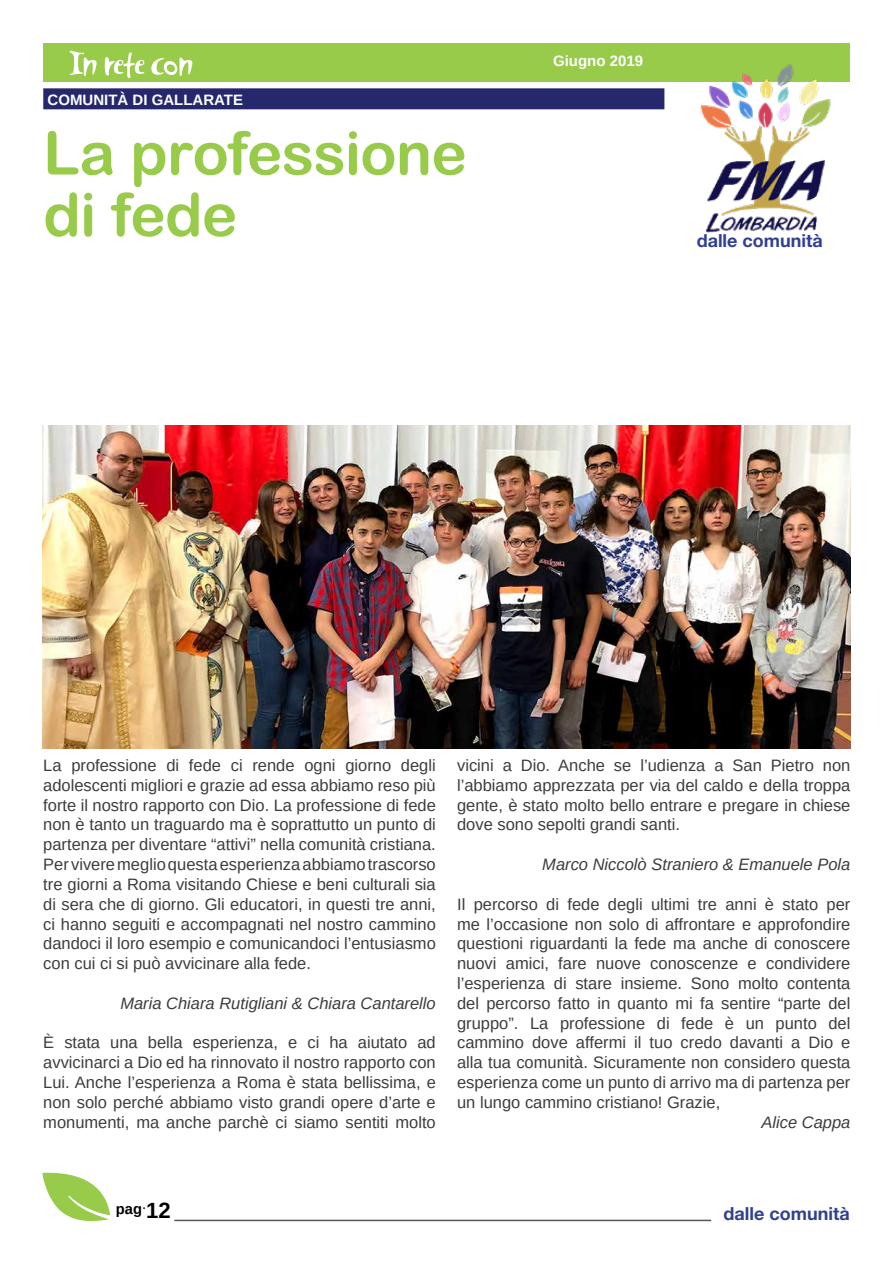
<style>
.page{position:relative;width:893px;height:1263px;background:#fff}
.page>*{position:absolute;margin:0;border:0;box-sizing:border-box;transform-origin:0 0}
.t1{font:60px/61.5px "Arial Rounded MT Bold";letter-spacing:-.015em;color:#98cb4a}
.t2{font:700 18px "Helvetica Neue LT Std";color:#31418f}
.t3{font:16.5px/19.8px "Arimo";color:#3c3c3b;text-align:justify}
.t4{font:italic 16.5px "Arimo";color:#3c3c3b}
.t5{font:700 15px "Arimo";color:#fff}
.t6{font:700 14.7px "Arimo";color:#000}
.s1{font-size:22.05px}
</style>
<div class="page">
<div style="left:43px;top:43px;width:807px;height:39px;background:#98cb4a"></div>
<svg style="left:70px;top:51px;width:122px;height:27px"></svg>
<svg style="left:42px;top:1173px;width:68px;height:48px"></svg>
<hr style="left:174px;top:1220px;width:537px;height:1px;background:#575756">
<img style="left:700px;top:64px;width:131px;height:169px">
<div style="left:43px;top:88px;width:621px;height:21px;background:#25286d"></div>
<img style="left:43px;top:425px;width:807px;height:323px">
<p class="t5" style="left:48px;top:89px;width:197px">COMUNITÀ DI GALLARATE</p>
<h1 class="t1" style="left:43px;top:122px;width:425px">La professione di fede</h1>
<p class="t5" style="left:553px;top:51px;width:92px">Giugno 2019</p>
<p class="t5" style="left:552px;top:52px;width:56px">Ottobre</p>
<p class="t5" style="left:635px;top:52px;width:10px">6</p>
<p class="t2" style="left:697px;top:229px;width:128px">dalle comunità</p>
<p class="t3" style="left:43px;top:756px;width:394px">La professione di fede ci rende ogni giorno degli adolescenti migliori e grazie ad essa abbiamo reso più forte il nostro rapporto con Dio. La professione di fede non è tanto un traguardo ma è soprattutto un punto di partenza per diventare “attivi” nella comunità cristiana.<br>Per vivere meglio questa esperienza abbiamo trascorso tre giorni a Roma visitando Chiese e beni culturali sia di sera che di giorno. Gli educatori, in questi tre anni, ci hanno seguiti e accompagnati nel nostro cammino dandoci il loro esempio e comunicandoci l’entusiasmo con cui ci si può avvicinare alla fede.</p>
<p class="t4" style="left:120px;top:992px;width:317px">Maria Chiara Rutigliani &amp; Chiara Cantarello</p>
<p class="t3" style="left:43px;top:1033px;width:394px">È stata una bella esperienza, e ci ha aiutato ad avvicinarci a Dio ed ha rinnovato il nostro rapporto con Lui. Anche l’esperienza a Roma è stata bellissima, e non solo perché abbiamo visto grandi opere d’arte e monumenti, ma anche parchè ci siamo sentiti molto</p>
<p class="t3" style="left:457px;top:756px;width:395px">vicini a Dio. Anche se l’udienza a San Pietro non l’abbiamo apprezzata per via del caldo e della troppa gente, è stato molto bello entrare e pregare in chiese dove sono sepolti grandi santi.</p>
<p class="t4" style="left:542px;top:853px;width:310px">Marco Niccolò Straniero &amp; Emanuele Pola</p>
<p class="t3" style="left:457px;top:894px;width:395px">Il percorso di fede degli ultimi tre anni è stato per me l’occasione non solo di affrontare e approfondire questioni riguardanti la fede ma anche di conoscere nuovi amici, fare nuove conoscenze e condividere l’esperienza di stare insieme. Sono molto contenta del percorso fatto in quanto mi fa sentire “parte del gruppo”. La professione di fede è un punto del cammino dove affermi il tuo credo davanti a Dio e alla tua comunità. Sicuramente non considero questa esperienza come un punto di arrivo ma di partenza per un lungo cammino cristiano! Grazie,</p>
<p class="t4" style="left:761px;top:1111px;width:90px">Alice Cappa</p>
<p class="t6" style="left:116px;top:1198px;width:56px">pag<sup>.</sup><span class="s1">12</span></p>
<p class="t2" style="left:723px;top:1203px;width:128px">dalle comunità</p>
</div>
